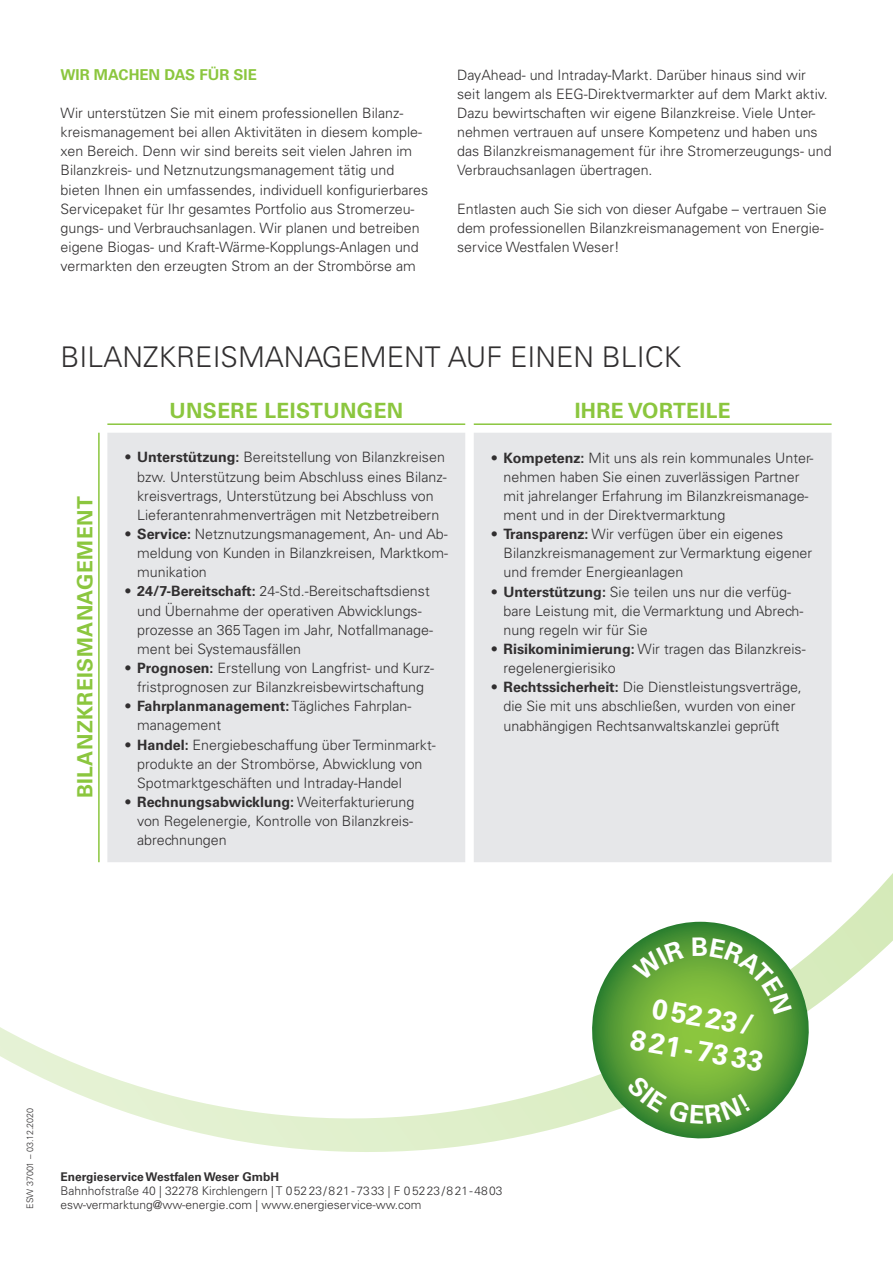
<style>
.page{position:relative;width:893px;height:1263px;background:#fff}
.page>*{position:absolute;margin:0;border:0;box-sizing:border-box;transform-origin:0 0}
.t1{font:300 28.5px "Univers LT Std";color:#312f30}
.t2{font:700 28.5px/34.2px "Univers LT Std";color:#fff;text-align:center}
.t3{font:700 21px "Univers LT Std";letter-spacing:.02em;color:#8bc63e}
.t4{font:700 15px "Univers LT Std";color:#8bc63e}
.t5{font:300 14.25px/19.2px "Univers LT Std";color:#312f30}
.t6{font:300 12px/14px "Univers LT Std";color:#312f30}
.t7{font:700 12px "Univers LT Std";color:#312f30}
.t8{font:300 9px "Univers LT Std";color:#312f30}
.s1{font-weight:700}
</style>
<div class="page">
<svg style="left:0;top:862px;width:893px;height:290px"></svg>
<div style="left:107px;top:433px;width:725px;height:429px;background:#e6e7e9"></div>
<hr style="left:98px;top:433px;width:2px;height:429px;background:#8bc63e">
<hr style="left:107px;top:423px;width:358px;height:2px;background:#8bc63e">
<hr style="left:474px;top:423px;width:358px;height:2px;background:#8bc63e">
<svg style="left:583px;top:922px;width:234px;height:225px"></svg>
<svg style="left:627px;top:1075px;width:123px;height:49px;background:#61a33b"></svg>
<svg style="left:632px;top:940px;width:52px;height:41px;background:#599d38"></svg>
<svg style="left:693px;top:937px;width:99px;height:77px;background:#6eac46"></svg>
<p class="t4" style="left:61px;top:66px;width:198px">WIR MACHEN DAS FÜR SIE</p>
<p class="t5" style="left:61px;top:103px;width:369px">Wir unterstützen Sie mit einem professionellen Bilanz&shy;kreismanagement bei allen Aktivitäten in diesem komple&shy;xen Bereich. Denn wir sind bereits seit vielen Jahren im Bilanzkreis- und Netznutzungsmanagement tätig und bieten Ihnen ein umfassendes, individuell konfigurierbares Servicepaket für Ihr gesamtes Portfolio aus Stromerzeu&shy;gungs- und Verbrauchsanlagen. Wir planen und betreiben eigene Biogas- und Kraft-Wärme-Kopplungs-Anlagen und vermarkten den erzeugten Strom an der Strombörse am</p>
<p class="t5" style="left:457px;top:65px;width:376px">DayAhead- und Intraday-Markt. Darüber hinaus sind wir seit langem als EEG-Direktvermarkter auf dem Markt aktiv.<br>Dazu bewirtschaften wir eigene Bilanzkreise. Viele Unter&shy;nehmen vertrauen auf unsere Kompetenz und haben uns das Bilanzkreismanagement für ihre Stromerzeugungs- und Verbrauchsanlagen übertragen.</p>
<p class="t5" style="left:457px;top:199px;width:371px">Entlasten auch Sie sich von dieser Aufgabe – vertrauen Sie dem professionellen Bilanzkreismanagement von Energie&shy;service Westfalen Weser!</p>
<h1 class="t1" style="left:61px;top:339px;width:622px">BILANZKREISMANAGEMENT AUF EINEN BLICK</h1>
<h2 class="t3" style="left:73px;top:798px;width:303px;rotate:-90deg">BILANZKREISMANAGEMENT</h2>
<h2 class="t3" style="left:169px;top:398px;width:235px">UNSERE LEISTUNGEN</h2>
<h2 class="t3" style="left:575px;top:398px;width:158px">IHRE VORTEILE</h2>
<p class="t5" style="left:137px;top:448px;width:311px;text-indent:-13px">• <span class="s1">Unterstützung:</span> Bereitstellung von Bilanzkreisen bzw. Unterstützung beim Abschluss eines Bilanz&shy;kreisvertrags, Unterstützung bei Abschluss von Lieferantenrahmenverträgen mit Netzbetreibern</p>
<p class="t5" style="left:137px;top:524px;width:312px;text-align:justify;text-indent:-13px">• <span class="s1">Service:</span> Netznutzungsmanagement, An- und Ab&shy;meldung von Kunden in Bilanzkreisen, Marktkom&shy;munikation</p>
<p class="t5" style="left:137px;top:582px;width:297px;text-indent:-13px">• <span class="s1">24/7-Bereitschaft:</span> 24-Std.-Bereitschaftsdienst und Übernahme der operativen Abwicklungs&shy;prozesse an 365 Tagen im Jahr, Notfallmanage&shy;ment bei Systemausfällen</p>
<p class="t5" style="left:124px;top:658px;width:311px;text-align:center">• <span class="s1">Prognosen:</span> Erstellung von Langfrist- und Kurz&shy;fristprognosen zur Bilanzkreisbewirtschaftung</p>
<p class="t5" style="left:137px;top:697px;width:276px;text-indent:-13px">• <span class="s1">Fahrplanmanagement:</span> Tägliches Fahrplan&shy;management</p>
<p class="t5" style="left:137px;top:735px;width:300px;text-indent:-13px">• <span class="s1">Handel:</span> Energiebeschaffung über Terminmarkt&shy;produkte an der Strombörse, Abwicklung von<br>Spotmarktgeschäften und Intraday-Handel</p>
<p class="t5" style="left:137px;top:792px;width:279px;text-align:justify;text-indent:-13px">• <span class="s1">Rechnungsabwicklung:</span> Weiterfakturierung von Regelenergie, Kontrolle von Bilanzkreis&shy;abrechnungen</p>
<p class="t5" style="left:503px;top:448px;width:311px;text-indent:-13px">• <span class="s1">Kompetenz:</span> Mit uns als rein kommunales Unter&shy;nehmen haben Sie einen zuverlässigen Partner mit jahrelanger Erfahrung im Bilanzkreismanage&shy;ment und in der Direktvermarktung</p>
<p class="t5" style="left:503px;top:524px;width:310px;text-indent:-13px">• <span class="s1">Transparenz:</span> Wir verfügen über ein eigenes<br>Bilanzkreismanagement zur Vermarktung eigener und fremder Energieanlagen</p>
<p class="t5" style="left:503px;top:582px;width:301px;text-indent:-13px">• <span class="s1">Unterstützung:</span> Sie teilen uns nur die verfüg&shy;bare Leistung mit, die Vermarktung und Abrech&shy;nung regeln wir für Sie</p>
<p class="t5" style="left:503px;top:639px;width:304px;text-indent:-13px">• <span class="s1">Risikominimierung:</span> Wir tragen das Bilanzkreis&shy;regelenergierisiko</p>
<p class="t5" style="left:503px;top:678px;width:300px;text-indent:-13px">• <span class="s1">Rechtssicherheit:</span> Die Dienstleistungsverträge, die Sie mit uns abschließen, wurden von einer unabhängigen Rechtsanwaltskanzlei geprüft</p>
<p class="t8" style="left:24px;top:1209px;width:103px;rotate:-90deg">ESW 37001 – 03.12.2020</p>
<p class="t7" style="left:61px;top:1169px;width:220px">Energieservice Westfalen Weser GmbH</p>
<p class="t6" style="left:61px;top:1183px;width:443px">Bahnhofstraße 40 | 32278 Kirchlengern | T 05223/821-7333 | F 05223/821-4803 esw-vermarktung@ww-energie.com | www.energieservice-ww.com</p>
<h1 class="t2" style="left:639px;top:988px;width:136px;rotate:10deg">05223/<br>821-7333</h1>
</div>
